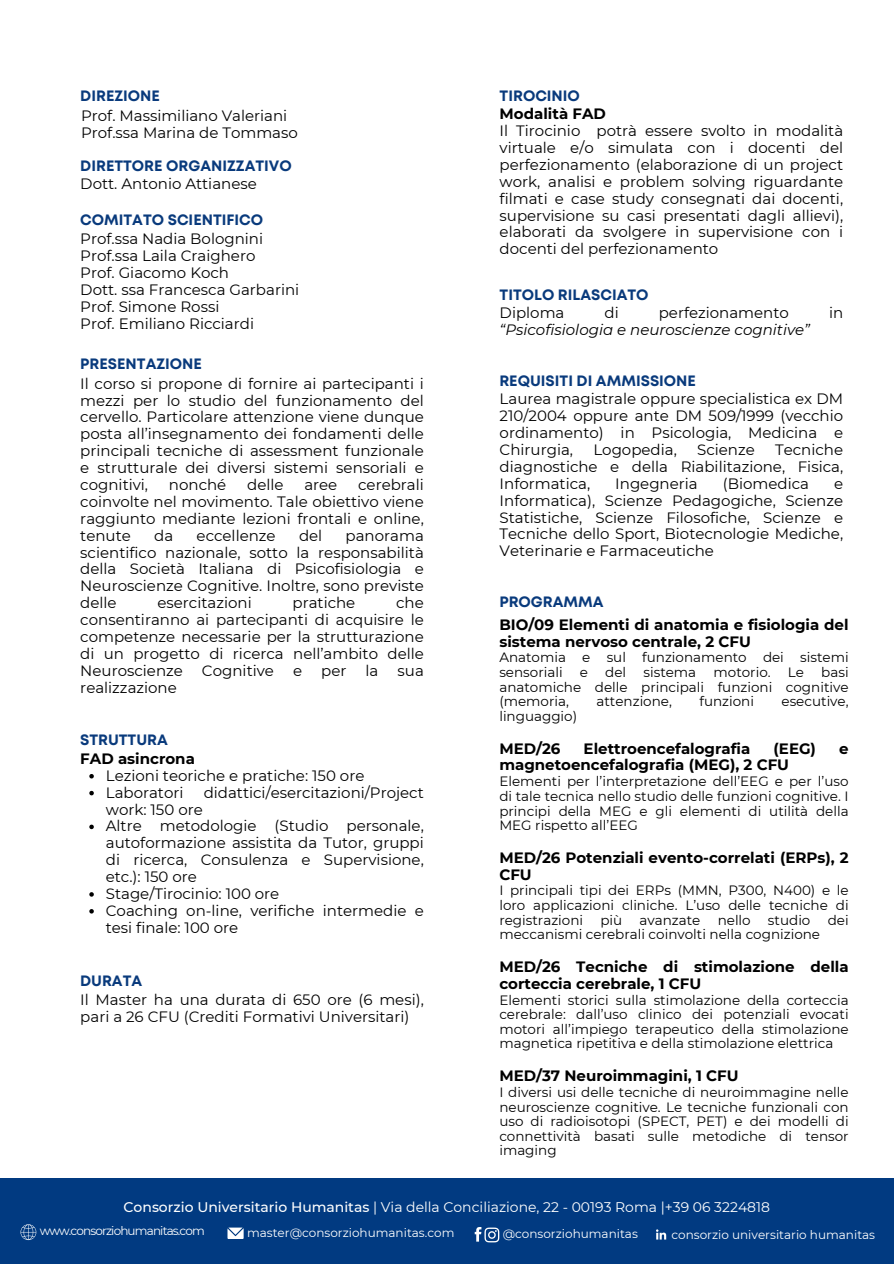
<style>
.page{position:relative;width:894px;height:1264px;background:#fff}
.page>*{position:absolute;margin:0;border:0;box-sizing:border-box;transform-origin:0 0}
.t1{font:15px/16.8px "Montserrat";color:#000;text-align:justify}
.t2{font:700 15px/16.8px "Montserrat";color:#000}
.t3{font:700 15px "Mont";color:#093a7c}
.t4{font:italic 15px "Montserrat";color:#000}
.t5{font:13.95px "Montserrat";color:#fff}
.t6{font:13.5px/14.7px "Montserrat";color:#000;text-align:justify}
.t7{font:12px "Montserrat";color:#fff}
.t8{font:12px "Montserrat";letter-spacing:-.07em;color:#fff}
.s1{font-weight:700}
.s2{font-weight:500}
</style>
<div class="page">
<div style="left:0;top:1178px;width:893px;height:85px;background:#013a81"></div>
<svg style="left:21px;top:1224px;width:15px;height:15px"></svg>
<svg style="left:654px;top:1227px;width:14px;height:14px"></svg>
<svg style="left:655px;top:1229px;width:11px;height:10px"></svg>
<svg style="left:227px;top:1227px;width:16px;height:11px"></svg>
<svg style="left:474px;top:1227px;width:25px;height:15px"></svg>
<svg style="left:89px;top:774px;width:5px;height:4px"></svg>
<svg style="left:89px;top:790px;width:5px;height:5px"></svg>
<svg style="left:89px;top:824px;width:5px;height:5px"></svg>
<svg style="left:89px;top:892px;width:5px;height:4px"></svg>
<svg style="left:89px;top:909px;width:5px;height:4px"></svg>
<h1 class="t3" style="left:80px;top:90px;width:81px">DIREZIONE</h1>
<h1 class="t1" style="left:81px;top:107px;width:218px">Prof. Massimiliano Valeriani<br>Prof.ssa Marina de Tommaso</h1>
<h1 class="t3" style="left:80px;top:160px;width:213px">DIRETTORE ORGANIZZATIVO</h1>
<h3 class="t1" style="left:80px;top:176px;width:178px">Dott. Antonio Attianese</h3>
<h1 class="t3" style="left:80px;top:214px;width:184px">COMITATO SCIENTIFICO</h1>
<h1 class="t1" style="left:80px;top:230px;width:220px;text-align:left">Prof.ssa Nadia Bolognini<br>Prof.ssa Laila Craighero<br>Prof. Giacomo Koch<br>Dott. ssa Francesca Garbarini<br>Prof. Simone Rossi<br>Prof. Emiliano Ricciardi</h1>
<h3 class="t3" style="left:80px;top:358px;width:123px">PRESENTAZIONE</h3>
<h3 class="t1" style="left:80px;top:375px;width:345px">Il corso si propone di fornire ai partecipanti i mezzi per lo studio del funzionamento del cervello. Particolare attenzione viene dunque posta all’insegnamento dei fondamenti delle principali tecniche di assessment funzionale e strutturale dei diversi sistemi sensoriali e cognitivi,</h3>
<h3 class="t1" style="left:80px;top:476px;width:345px;text-indent:278px">cerebrali coinvolte nel movimento. Tale obiettivo viene raggiunto mediante lezioni frontali e online, tenute</h3>
<h3 class="t1" style="left:169px;top:476px;width:59px">nonché</h3>
<h3 class="t1" style="left:247px;top:476px;width:38px">delle</h3>
<h3 class="t1" style="left:304px;top:476px;width:34px">aree</h3>
<h3 class="t1" style="left:154px;top:527px;width:21px">da</h3>
<h3 class="t1" style="left:196px;top:527px;width:80px">eccellenze</h3>
<h3 class="t1" style="left:299px;top:527px;width:25px">del</h3>
<h3 class="t1" style="left:80px;top:527px;width:345px;text-indent:265px">panorama scientifico nazionale, sotto la responsabilità della Società Italiana di Psicofisiologia e Neuroscienze Cognitive. Inoltre, sono previste delle</h3>
<h3 class="t1" style="left:80px;top:594px;width:345px;text-indent:316px">che consentiranno ai partecipanti di acquisire le competenze necessarie per la strutturazione di un progetto di ricerca nell’ambito delle Neuroscienze</h3>
<h3 class="t1" style="left:157px;top:594px;width:96px">esercitazioni</h3>
<h3 class="t1" style="left:292px;top:594px;width:64px">pratiche</h3>
<h3 class="t1" style="left:202px;top:662px;width:73px">Cognitive</h3>
<h3 class="t1" style="left:293px;top:662px;width:11px">e</h3>
<h3 class="t1" style="left:321px;top:662px;width:27px">per</h3>
<h3 class="t1" style="left:365px;top:662px;width:14px">la</h3>
<h3 class="t1" style="left:397px;top:662px;width:28px">sua</h3>
<h3 class="t1" style="left:80px;top:678px;width:98px">realizzazione</h3>
<h3 class="t3" style="left:80px;top:734px;width:89px">STRUTTURA</h3>
<p class="t2" style="left:80px;top:750px;width:116px">FAD asincrona</p>
<p class="t1" style="left:106px;top:767px;width:260px">Lezioni teoriche e pratiche: 150 ore</p>
<p class="t1" style="left:106px;top:783px;width:79px">Laboratori</p>
<p class="t1" style="left:204px;top:783px;width:221px">didattici/esercitazioni/Project</p>
<p class="t1" style="left:106px;top:800px;width:98px">work: 150 ore</p>
<h1 class="t1" style="left:106px;top:817px;width:319px">Altre metodologie (Studio personale, autoformazione assistita da Tutor, gruppi di ricerca, Consulenza e Supervisione, etc.): 150 ore</h1>
<h3 class="t1" style="left:106px;top:885px;width:175px">Stage/Tirocinio: 100 ore</h3>
<p class="t1" style="left:106px;top:902px;width:319px">Coaching on-line, verifiche intermedie e tesi finale: 100 ore</p>
<h1 class="t3" style="left:80px;top:975px;width:64px">DURATA</h1>
<h3 class="t1" style="left:80px;top:991px;width:345px">Il Master ha una durata di 650 ore (6 mesi), pari a 26 CFU (Crediti Formativi Universitari)</h3>
<h3 class="t3" style="left:499px;top:90px;width:82px">TIROCINIO</h3>
<h3 class="t1" style="left:499px;top:105px;width:345px;text-align:left"><span class="s1">Modalità FAD<br></span>Il Tirocinio potrà essere svolto in modalità virtuale e/o simulata con i docenti del perfezionamento (elaborazione di un project work, analisi e problem solving riguardante filmati e case study consegnati dai docenti, supervisione su casi presentati dagli allievi), elaborati da svolgere in supervisione con i docenti del perfezionamento</h3>
<p class="t3" style="left:499px;top:289px;width:150px">TITOLO RILASCIATO</p>
<p class="t1" style="left:499px;top:305px;width:66px">Diploma</p>
<p class="t1" style="left:604px;top:305px;width:16px">di</p>
<p class="t1" style="left:658px;top:305px;width:132px">perfezionamento</p>
<p class="t1" style="left:828px;top:305px;width:16px">in</p>
<p class="t4" style="left:499px;top:321px;width:312px">“Psicofisiologia e neuroscienze cognitive”</p>
<p class="t3" style="left:499px;top:375px;width:198px">REQUISITI DI AMMISSIONE</p>
<h3 class="t1" style="left:499px;top:390px;width:345px">Laurea magistrale oppure specialistica ex DM 210/2004 oppure ante DM 509/1999 (vecchio ordinamento) in Psicologia, Medicina e Chirurgia,</h3>
<h3 class="t1" style="left:499px;top:441px;width:345px;text-indent:275px">Tecniche diagnostiche e della Riabilitazione, Fisica, Informatica,</h3>
<h3 class="t1" style="left:593px;top:441px;width:85px">Logopedia,</h3>
<h3 class="t1" style="left:697px;top:441px;width:59px">Scienze</h3>
<h3 class="t1" style="left:615px;top:475px;width:84px">Ingegneria</h3>
<h3 class="t1" style="left:722px;top:475px;width:88px">(Biomedica</h3>
<h3 class="t1" style="left:499px;top:475px;width:345px;text-indent:334px">e Informatica), Scienze Pedagogiche, Scienze Statistiche, Scienze Filosofiche, Scienze e Tecniche dello Sport, Biotecnologie Mediche, Veterinarie e Farmaceutiche</h3>
<h3 class="t3" style="left:499px;top:595px;width:106px">PROGRAMMA</h3>
<h3 class="t2" style="left:499px;top:616px;width:350px">BIO/09 Elementi di anatomia e fisiologia del sistema nervoso centrale, 2 CFU</h3>
<h3 class="t6" style="left:499px;top:650px;width:350px">Anatomia e sul funzionamento dei sistemi sensoriali</h3>
<h3 class="t6" style="left:499px;top:665px;width:350px;text-indent:322px">basi anatomiche delle principali funzioni cognitive (memoria,</h3>
<h3 class="t6" style="left:579px;top:665px;width:10px">e</h3>
<h3 class="t6" style="left:605px;top:665px;width:22px">del</h3>
<h3 class="t6" style="left:643px;top:665px;width:54px">sistema</h3>
<h3 class="t6" style="left:713px;top:665px;width:59px">motorio.</h3>
<h3 class="t6" style="left:787px;top:665px;width:18px">Le</h3>
<h3 class="t6" style="left:596px;top:694px;width:77px">attenzione,</h3>
<h3 class="t6" style="left:699px;top:694px;width:56px">funzioni</h3>
<h3 class="t6" style="left:781px;top:694px;width:69px">esecutive,</h3>
<h3 class="t6" style="left:499px;top:708px;width:79px">linguaggio)</h3>
<h1 class="t2" style="left:499px;top:739px;width:63px">MED/26</h1>
<h1 class="t2" style="left:583px;top:739px;width:168px">Elettroencefalografia</h1>
<h1 class="t2" style="left:773px;top:739px;width:44px">(EEG)</h1>
<h1 class="t2" style="left:838px;top:739px;width:11px">e</h1>
<h1 class="t2" style="left:499px;top:756px;width:291px">magnetoencefalografia (MEG), 2 CFU</h1>
<h1 class="t6" style="left:499px;top:774px;width:350px">Elementi per l’interpretazione dell’EEG e per l’uso di tale tecnica nello studio delle funzioni cognitive. I principi della MEG e gli elementi di utilità della MEG rispetto all’EEG</h1>
<h2 class="t2" style="left:499px;top:849px;width:350px">MED/26 Potenziali evento-correlati (ERPs), 2<br>CFU</h2>
<h2 class="t6" style="left:499px;top:883px;width:350px">I principali tipi dei ERPs (MMN, P300, N400) e le loro applicazioni cliniche. L’uso delle tecniche di registrazioni</h2>
<h2 class="t6" style="left:600px;top:912px;width:23px">più</h2>
<h2 class="t6" style="left:639px;top:912px;width:62px">avanzate</h2>
<h2 class="t6" style="left:717px;top:912px;width:35px">nello</h2>
<h2 class="t6" style="left:767px;top:912px;width:44px">studio</h2>
<h2 class="t6" style="left:827px;top:912px;width:22px">dei</h2>
<h2 class="t6" style="left:499px;top:927px;width:322px">meccanismi cerebrali coinvolti nella cognizione</h2>
<p class="t2" style="left:499px;top:958px;width:350px">MED/26 Tecniche di stimolazione della corteccia cerebrale, 1 CFU</p>
<p class="t6" style="left:499px;top:992px;width:350px">Elementi storici sulla stimolazione della corteccia cerebrale: dall’uso clinico dei potenziali evocati motori all’impiego terapeutico della stimolazione magnetica ripetitiva e della stimolazione elettrica</p>
<p class="t2" style="left:499px;top:1067px;width:241px">MED/37 Neuroimmagini, 1 CFU</p>
<p class="t6" style="left:499px;top:1084px;width:350px">I diversi usi delle tecniche di neuroimmagine nelle neuroscienze cognitive. Le tecniche funzionali con uso di radioisotopi (SPECT, PET) e dei modelli di connettività basati sulle metodiche di tensor imaging</p>
<h3 class="t5" style="left:123px;top:1198px;width:647px"><span class="s2">Consorzio Universitario Humanitas</span> | Via della Conciliazione, 22 - 00193 Roma |+39 06 3224818</h3>
<h1 class="t8" style="left:40px;top:1223px;width:167px">www.consorziohumanitas.com</h1>
<h3 class="t7" style="left:247px;top:1225px;width:209px">master@consorziohumanitas.com</h3>
<h3 class="t7" style="left:502px;top:1226px;width:137px">@consorziohumanitas</h3>
<h1 class="t7" style="left:671px;top:1226px;width:205px">consorzio universitario humanitas</h1>
</div>
